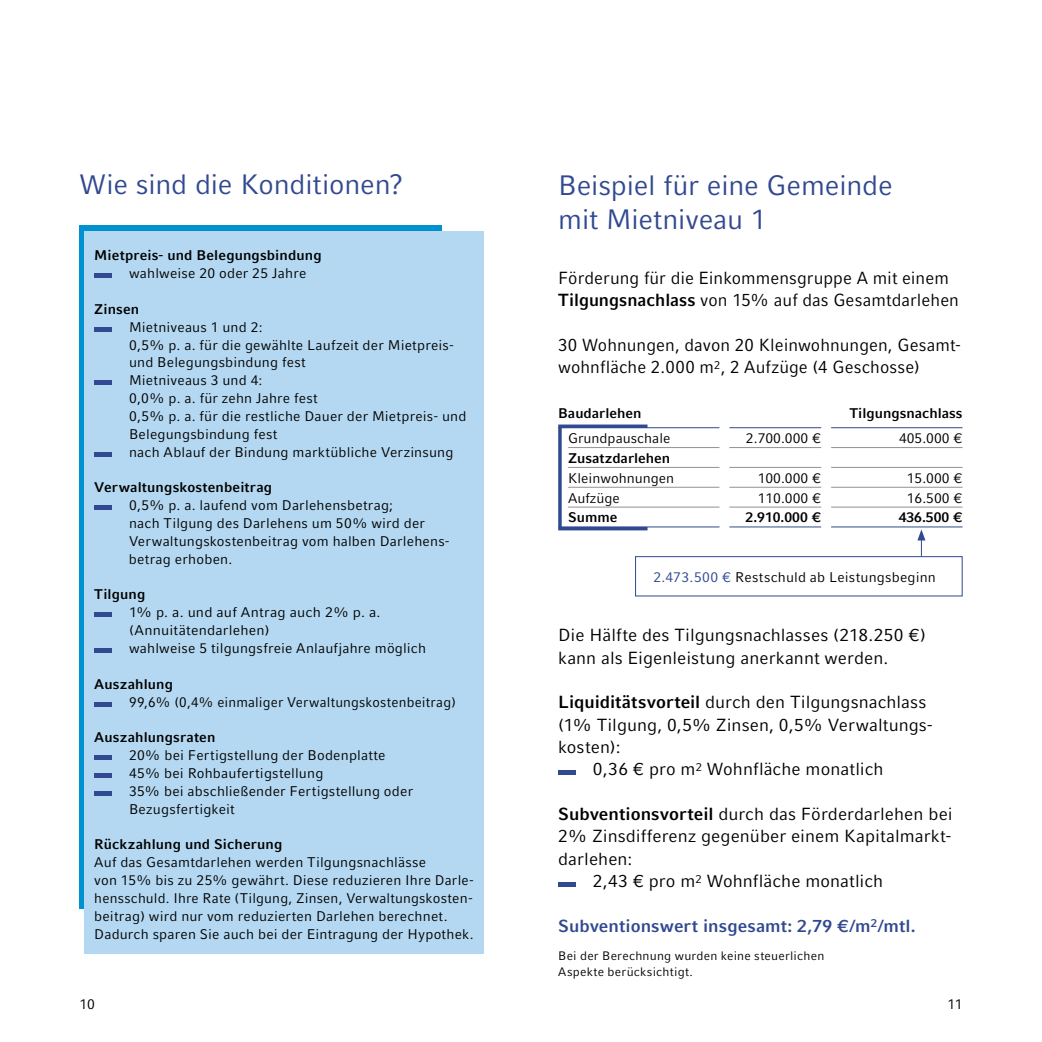
<style>
.page{position:relative;width:1042px;height:1042px;background:#fff}
.page>*{position:absolute;margin:0;border:0;box-sizing:border-box;transform-origin:0 0}
.t1{font:28px/34.6px "Compatil Fact LT";letter-spacing:-.01em;color:#314990}
.t2{font:17.5px/22.4px "Compatil Fact LT";letter-spacing:.005em;color:#000}
.t3{font:700 17.5px "Compatil Fact LT";letter-spacing:.005em;color:#314990}
.t4{font:14px/17.8px "Compatil Fact LT";letter-spacing:.015em;color:#000}
.t5{font:700 14px "Compatil Fact LT";letter-spacing:.005em;color:#000}
.t6{font:12.25px/15.8px "Compatil Fact LT";letter-spacing:.02em;color:#000}
.s1{font-weight:700}
.s2{color:#314990}
</style>
<div class="page">
<div style="left:79px;top:226px;width:362px;height:683px;background:#0091d1"></div>
<div style="left:84px;top:231px;width:400px;height:722px;background:#b4d8f1"></div>
<div style="left:94px;top:273px;width:18px;height:5px;background:#314990"></div>
<div style="left:94px;top:327px;width:18px;height:5px;background:#314990"></div>
<div style="left:94px;top:380px;width:18px;height:5px;background:#314990"></div>
<div style="left:94px;top:452px;width:18px;height:5px;background:#314990"></div>
<div style="left:94px;top:505px;width:18px;height:5px;background:#314990"></div>
<div style="left:94px;top:612px;width:18px;height:5px;background:#314990"></div>
<div style="left:94px;top:648px;width:18px;height:5px;background:#314990"></div>
<div style="left:94px;top:701px;width:18px;height:5px;background:#314990"></div>
<div style="left:94px;top:755px;width:18px;height:5px;background:#314990"></div>
<div style="left:94px;top:773px;width:18px;height:5px;background:#314990"></div>
<div style="left:94px;top:791px;width:18px;height:5px;background:#314990"></div>
<div style="left:558px;top:770px;width:17px;height:5px;background:#314990"></div>
<div style="left:558px;top:882px;width:17px;height:5px;background:#314990"></div>
<hr style="left:568px;top:447px;width:151px;height:1px;background:#949290">
<hr style="left:729px;top:447px;width:92px;height:1px;background:#949290">
<hr style="left:831px;top:447px;width:131px;height:1px;background:#949290">
<hr style="left:568px;top:467px;width:151px;height:1px;background:#949290">
<hr style="left:729px;top:467px;width:92px;height:1px;background:#949290">
<hr style="left:831px;top:467px;width:131px;height:1px;background:#949290">
<hr style="left:568px;top:427px;width:151px;height:1px;background:#314990">
<hr style="left:729px;top:427px;width:92px;height:1px;background:#314990">
<hr style="left:831px;top:427px;width:131px;height:1px;background:#314990">
<hr style="left:568px;top:526px;width:151px;height:1px;background:#314990">
<hr style="left:729px;top:526px;width:92px;height:1px;background:#314990">
<hr style="left:831px;top:526px;width:131px;height:1px;background:#314990">
<hr style="left:568px;top:487px;width:151px;height:1px;background:#949290">
<hr style="left:729px;top:487px;width:92px;height:1px;background:#949290">
<hr style="left:831px;top:487px;width:131px;height:1px;background:#949290">
<hr style="left:568px;top:507px;width:151px;height:1px;background:#949290">
<hr style="left:729px;top:507px;width:92px;height:1px;background:#949290">
<hr style="left:831px;top:507px;width:131px;height:1px;background:#949290">
<svg style="left:558px;top:424px;width:93px;height:107px"></svg>
<svg style="left:917px;top:529px;width:8px;height:27px"></svg>
<div style="left:635px;top:556px;width:327px;height:40px;border:1px solid #314990"></div>
<h1 class="t1" style="left:79px;top:167px;width:326px">Wie sind die Konditionen?</h1>
<p class="t5" style="left:94px;top:247px;width:229px">Mietpreis- und Belegungsbindung</p>
<p class="t4" style="left:129px;top:264px;width:179px">wahlweise 20 oder 25 Jahre</p>
<p class="t5" style="left:94px;top:301px;width:47px">Zinsen</p>
<p class="t4" style="left:129px;top:318px;width:339px">Mietniveaus 1 und 2:<br>0,5% p. a. für die gewählte Laufzeit der Mietpreis&shy;und Belegungsbindung fest<br>Mietniveaus 3 und 4:<br>0,0% p. a. für zehn Jahre fest<br>0,5% p. a. für die restliche Dauer der Mietpreis- und Belegungsbindung fest<br>nach Ablauf der Bindung marktübliche Verzinsung</p>
<p class="t5" style="left:94px;top:479px;width:179px">Verwaltungskostenbeitrag</p>
<p class="t4" style="left:129px;top:496px;width:321px">0,5% p. a. laufend vom Darlehensbetrag;<br>nach Tilgung des Darlehens um 50% wird der Verwaltungskostenbeitrag vom halben Darlehens&shy;betrag erhoben.</p>
<p class="t5" style="left:94px;top:586px;width:53px">Tilgung</p>
<p class="t4" style="left:129px;top:603px;width:299px">1% p. a. und auf Antrag auch 2% p. a. (Annuitätendarlehen)<br>wahlweise 5 tilgungsfreie Anlaufjahre möglich</p>
<p class="t5" style="left:94px;top:675px;width:80px">Auszahlung</p>
<p class="t4" style="left:129px;top:693px;width:328px">99,6% (0,4% einmaliger Verwaltungskostenbeitrag)</p>
<p class="t5" style="left:94px;top:729px;width:123px">Auszahlungsraten</p>
<p class="t4" style="left:129px;top:746px;width:286px">20% bei Fertigstellung der Bodenplatte 45% bei Rohbaufertigstellung<br>35% bei abschließender Fertigstellung oder Bezugsfertigkeit</p>
<p class="t5" style="left:94px;top:836px;width:190px">Rückzahlung und Sicherung</p>
<p class="t4" style="left:94px;top:853px;width:381px">Auf das Gesamtdarlehen werden Tilgungsnachlässe<br>von 15% bis zu 25% gewährt. Diese reduzieren Ihre Darle&shy;hensschuld. Ihre Rate (Tilgung, Zinsen, Verwaltungskosten&shy;beitrag) wird nur vom reduzierten Darlehen berechnet.<br>Dadurch sparen Sie auch bei der Eintragung der Hypothek.</p>
<h1 class="t1" style="left:558px;top:167px;width:336px">Beispiel für eine Gemeinde mit Mietniveau 1</h1>
<p class="t2" style="left:558px;top:266px;width:402px">Förderung für die Einkommensgruppe A mit einem<br><span class="s1">Tilgungsnachlass</span> von 15% auf das Gesamtdarlehen</p>
<p class="t2" style="left:558px;top:333px;width:404px">30 Wohnungen, davon 20 Kleinwohnungen, Gesamt&shy;wohnfläche 2.000 m<sup>2</sup>, 2 Aufzüge (4 Geschosse)</p>
<p class="t5" style="left:558px;top:405px;width:85px">Baudarlehen</p>
<p class="t5" style="left:849px;top:405px;width:115px">Tilgungsnachlass</p>
<p class="t4" style="left:568px;top:429px;width:104px">Grundpauschale</p>
<p class="t4" style="left:746px;top:429px;width:77px">2.700.000 €</p>
<p class="t4" style="left:899px;top:429px;width:65px">405.000 €</p>
<p class="t5" style="left:568px;top:450px;width:104px">Zusatzdarlehen</p>
<p class="t4" style="left:568px;top:469px;width:108px">Kleinwohnungen</p>
<p class="t4" style="left:757px;top:469px;width:65px">100.000 €</p>
<p class="t4" style="left:907px;top:469px;width:57px">15.000 €</p>
<p class="t4" style="left:568px;top:489px;width:53px">Aufzüge</p>
<p class="t4" style="left:757px;top:489px;width:65px">110.000 €</p>
<p class="t4" style="left:907px;top:489px;width:57px">16.500 €</p>
<p class="t5" style="left:568px;top:509px;width:51px">Summe</p>
<p class="t5" style="left:745px;top:509px;width:77px">2.910.000 €</p>
<p class="t5" style="left:898px;top:509px;width:65px">436.500 €</p>
<p class="t4" style="left:653px;top:568px;width:284px"><span class="s2">2.473.500 €</span> Restschuld ab Leistungsbeginn</p>
<p class="t2" style="left:558px;top:624px;width:369px">Die Hälfte des Tilgungsnachlasses (218.250 €) kann als Eigenleistung anerkannt werden.</p>
<p class="t2" style="left:558px;top:691px;width:370px"><span class="s1">Liquiditätsvorteil</span> durch den Tilgungsnachlass</p>
<p class="t2" style="left:558px;top:713px;width:374px">(1% Tilgung, 0,5% Zinsen, 0,5% Verwaltungs-</p>
<p class="t2" style="left:558px;top:735px;width:64px">kosten):</p>
<p class="t2" style="left:593px;top:758px;width:292px">0,36 € pro m<sup>2</sup> Wohnfläche monatlich</p>
<p class="t2" style="left:558px;top:802px;width:396px"><span class="s1">Subventionsvorteil</span> durch das Förderdarlehen bei</p>
<p class="t2" style="left:558px;top:825px;width:395px">2% Zinsdifferenz gegenüber einem Kapitalmarkt-</p>
<p class="t2" style="left:558px;top:847px;width:76px">darlehen:</p>
<p class="t2" style="left:593px;top:869px;width:292px">2,43 € pro m<sup>2</sup> Wohnfläche monatlich</p>
<p class="t3" style="left:558px;top:915px;width:359px">Subventionswert insgesamt: 2,79 €/m<sup>2</sup>/mtl.</p>
<p class="t6" style="left:558px;top:948px;width:268px">Bei der Berechnung wurden keine steuerlichen<br>Aspekte berücksichtigt.</p>
<p class="t4" style="left:79px;top:994px;width:17px">10</p>
<p class="t4" style="left:947px;top:994px;width:16px">11</p>
</div>
